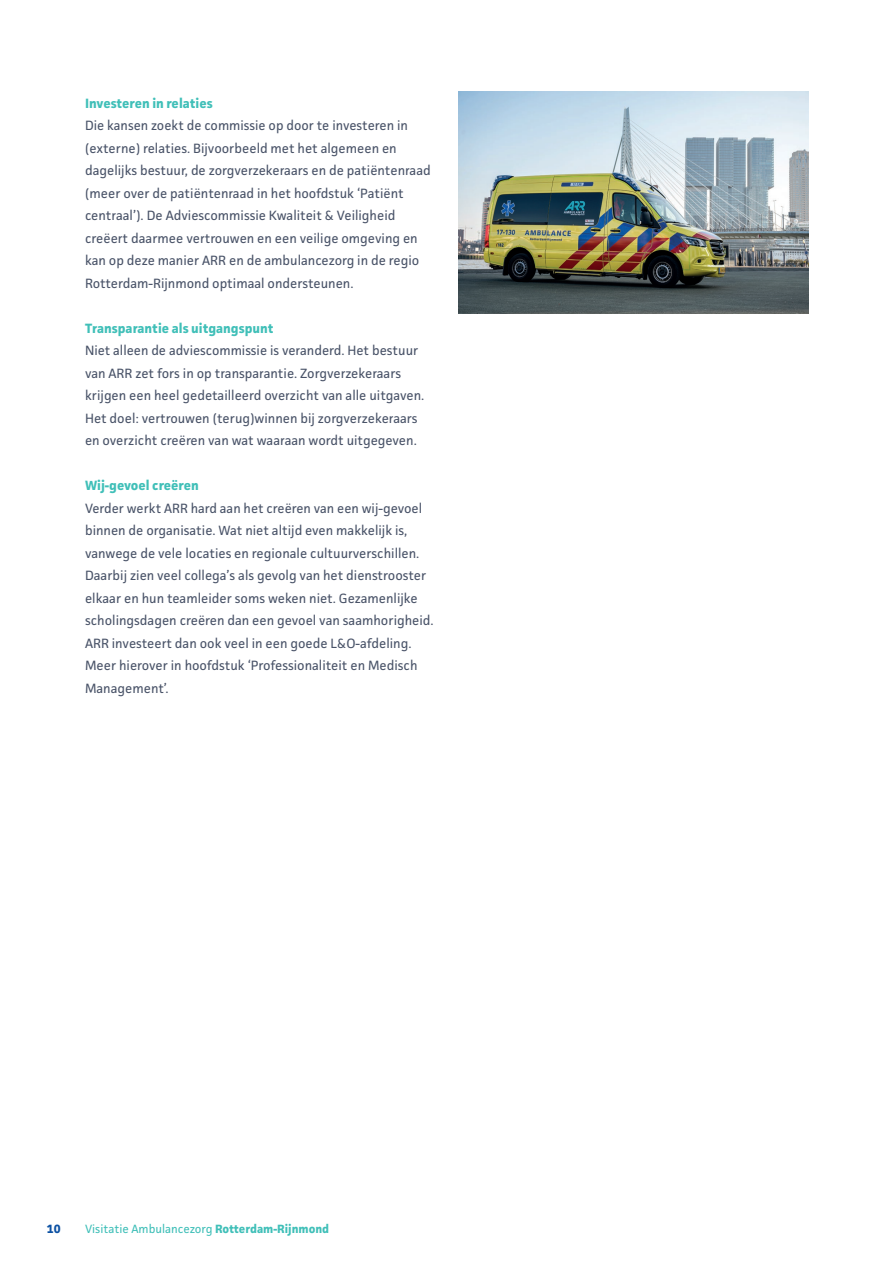
<style>
.page{position:relative;width:893px;height:1263px;background:#fff}
.page>*{position:absolute;margin:0;border:0;box-sizing:border-box;transform-origin:0 0}
.t1{font:13.5px/22.5px "Facit";color:#495368}
.t2{font:700 13.5px "Facit";color:#40bfb8}
.t3{font:12px "Facit";color:#40bfb8}
.t4{font:700 12px "Facit";color:#0c51a3}
.s1{font-weight:700}
</style>
<div class="page">
<img style="left:459px;top:91px;width:349px;height:223px">
<p class="t2" style="left:85px;top:94px;width:129px">Investeren in relaties</p>
<p class="t1" style="left:85px;top:114px;width:347px">Die kansen zoekt de commissie op door te investeren in (externe) relaties. Bijvoorbeeld met het algemeen en dagelijks bestuur, de zorgverzekeraars en de patiëntenraad (meer over de patiëntenraad in het hoofdstuk ‘Patiënt centraal’). De Adviescommissie Kwaliteit &amp; Veiligheid creëert daarmee vertrouwen en een veilige omgeving en kan op deze manier ARR en de ambulancezorg in de regio Rotterdam-Rijnmond optimaal ondersteunen.</p>
<p class="t2" style="left:85px;top:319px;width:190px">Transparantie als uitgangspunt</p>
<p class="t1" style="left:85px;top:339px;width:341px">Niet alleen de adviescommissie is veranderd. Het bestuur van ARR zet fors in op transparantie. Zorgverzekeraars krijgen een heel gedetailleerd overzicht van alle uitgaven.<br>Het doel: vertrouwen (terug)winnen bij zorgverzekeraars en overzicht creëren van wat waaraan wordt uitgegeven.</p>
<p class="t2" style="left:85px;top:477px;width:115px">Wij-gevoel creëren</p>
<p class="t1" style="left:85px;top:496px;width:350px">Verder werkt ARR hard aan het creëren van een wij-gevoel binnen de organisatie. Wat niet altijd even makkelijk is, vanwege de vele locaties en regionale cultuurverschillen.<br>Daarbij zien veel collega’s als gevolg van het dienstrooster elkaar en hun teamleider soms weken niet. Gezamenlijke scholingsdagen creëren dan een gevoel van saamhorigheid.<br>ARR investeert dan ook veel in een goede L&amp;O-afdeling.<br>Meer hierover in hoofdstuk ‘Professionaliteit en Medisch Management’.</p>
<p class="t4" style="left:47px;top:1221px;width:15px">10</p>
<p class="t3" style="left:85px;top:1221px;width:246px">Visitatie Ambulancezorg <span class="s1">Rotterdam-Rijnmond</span></p>
</div>
